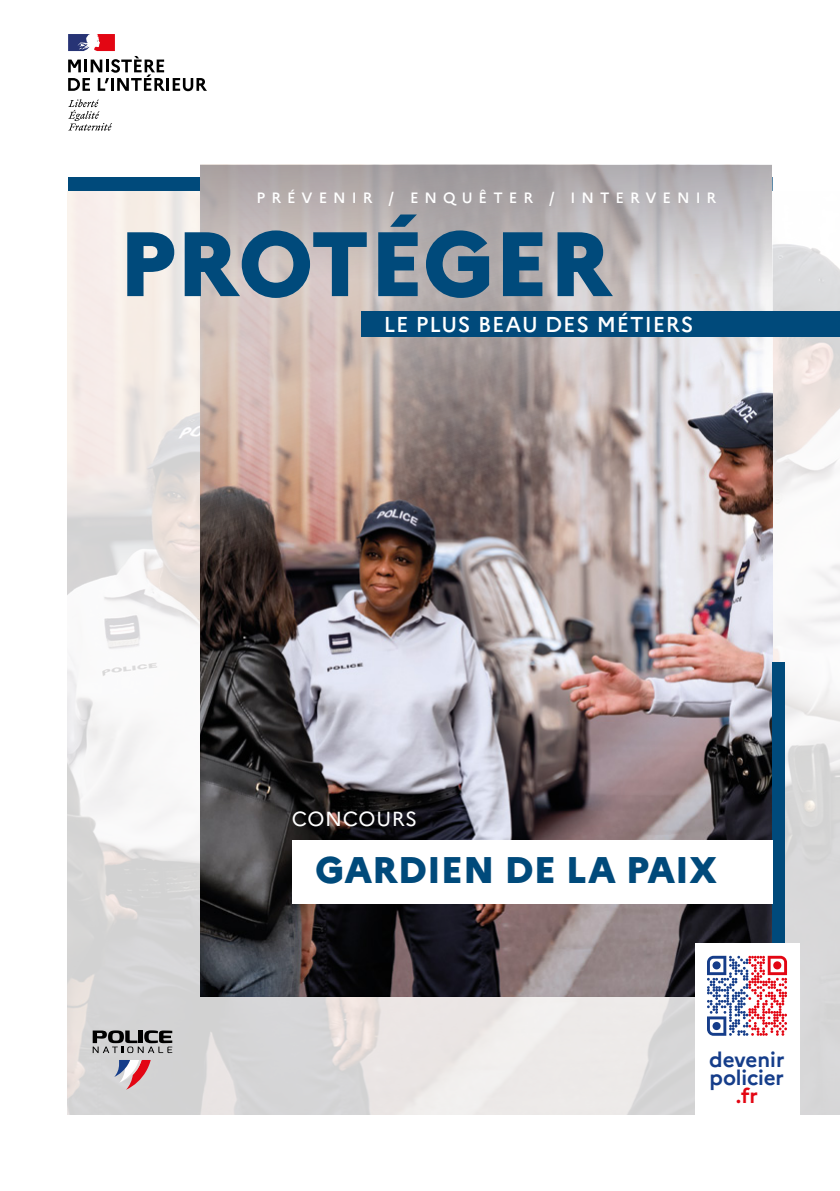
<style>
.page{position:relative;width:840px;height:1191px;background:#fff}
.page>*{position:absolute;margin:0;border:0;box-sizing:border-box;transform-origin:0 0}
.t1{font:800 91.2px "Marianne";color:#004a7b}
.t2{font:800 37px "Marianne";color:#004a7b}
.t3{font:500 21.6px "Marianne";letter-spacing:.04em;color:#fff}
.t4{font:700 20.6px/18.4px "Marianne";letter-spacing:-.01em;color:#153d8a}
.t5{font:700 20.6px "Marianne";color:#e30613}
.t6{font:20.4px "Marianne";letter-spacing:.03em;color:#fff}
.t7{font:500 15px "Marianne";letter-spacing:.4em;color:#fff}
</style>
<div class="page">
<svg style="left:68px;top:99px;width:44px;height:32px"></svg>
<svg style="left:68px;top:34px;width:139px;height:57px"></svg>
<div style="left:68px;top:177px;width:703px;height:14px;background:#004a7b"></div>
<img style="left:67px;top:192px;width:772px;height:922px">
<img style="left:200px;top:943px;width:494px;height:53px">
<img style="left:200px;top:450px;width:571px;height:493px">
<svg style="left:200px;top:165px;width:571px;height:285px;background:#bdb3b2"></svg>
<div style="left:361px;top:312px;width:478px;height:25px;background:#004a7b"></div>
<svg style="left:114px;top:1060px;width:37px;height:29px"></svg>
<svg style="left:93px;top:1030px;width:79px;height:23px;background:#807f80"></svg>
<div style="left:771px;top:662px;width:13px;height:317px;background:#004a7b"></div>
<div style="left:694px;top:943px;width:104px;height:178px;background:#fff"></div>
<svg style="left:707px;top:955px;width:79px;height:80px"></svg>
<div style="left:712px;top:961px;width:8px;height:8px;background:#153d8a;border-radius:50%"></div>
<svg style="left:772px;top:961px;width:8px;height:8px"></svg>
<div style="left:712px;top:1022px;width:8px;height:8px;background:#153d8a;border-radius:50%"></div>
<div style="left:291px;top:840px;width:480px;height:63px;background:#fff"></div>
<p class="t7" style="left:256px;top:188px;width:461px">PRÉVENIR / ENQUÊTER / INTERVENIR</p>
<h1 class="t1" style="left:118px;top:208px;width:494px">PROTÉGER</h1>
<h3 class="t3" style="left:383px;top:311px;width:311px">LE PLUS BEAU DES MÉTIERS</h3>
<h3 class="t6" style="left:291px;top:806px;width:127px">CONCOURS</h3>
<h2 class="t2" style="left:315px;top:847px;width:403px">GARDIEN DE LA PAIX</h2>
<h3 class="t4" style="left:708px;top:1050px;width:77px">devenir policier</h3>
<h3 class="t5" style="left:735px;top:1083px;width:24px">.fr</h3>
</div>
